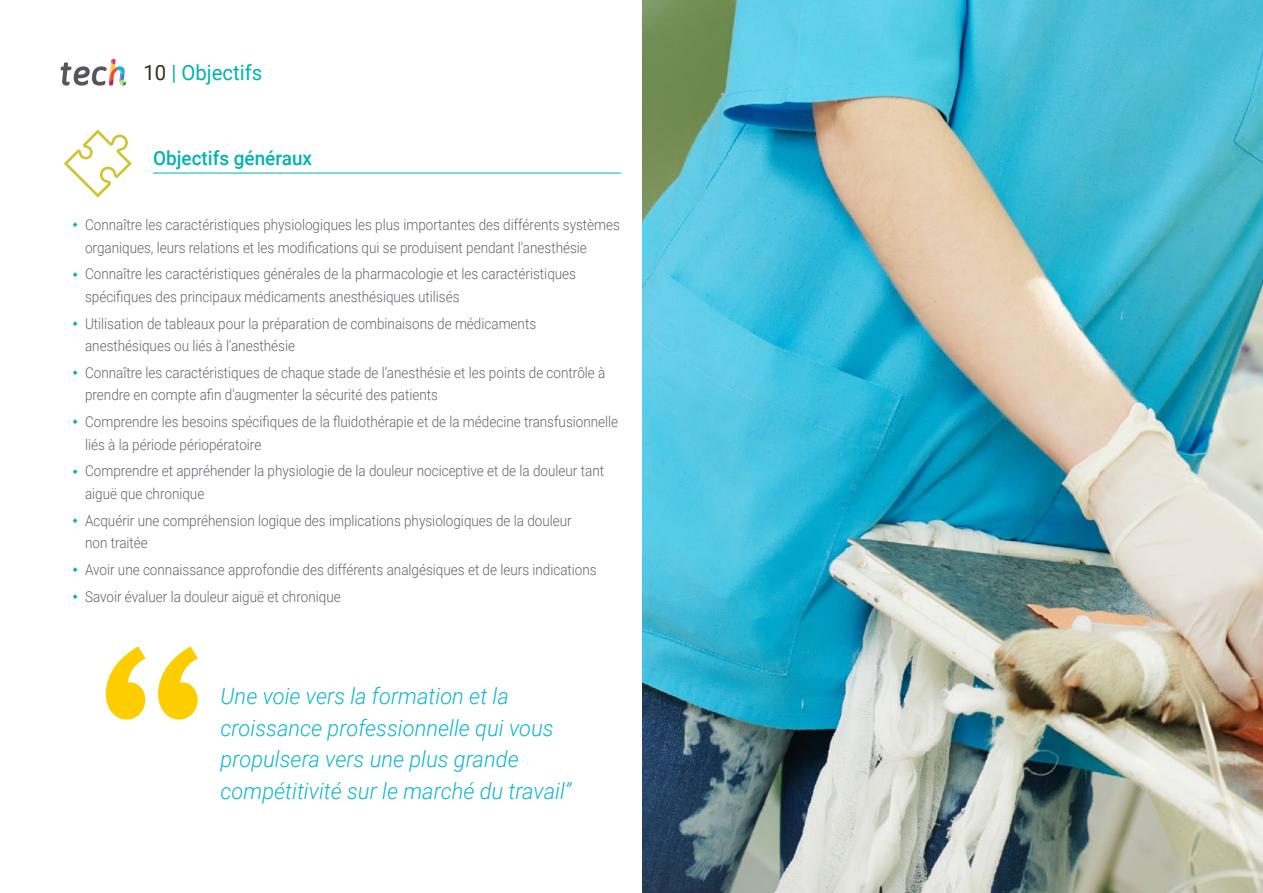
<style>
.page{position:relative;width:1263px;height:893px;background:#fff}
.page>*{position:absolute;margin:0;border:0;box-sizing:border-box;transform-origin:0 0}
.t1{font:italic 300 22.5px/31.5px "Roboto";color:#0fb6cf}
.t2{font:21px "Roboto";color:#00b2af}
.t3{font:500 19.5px "Roboto";color:#00b2af}
.t4{font:300 15px/22.5px "Roboto";color:#61646a;scale:.9 1}
.s1{color:#312e20}
</style>
<div class="page">
<hr style="left:153px;top:173px;width:468px;height:1px;background:#00b2af">
<svg style="left:64px;top:130px;width:68px;height:68px"></svg>
<svg style="left:106px;top:646px;width:92px;height:74px"></svg>
<img style="left:642px;top:0;width:621px;height:893px">
<svg style="left:61px;top:59px;width:65px;height:27px"></svg>
<h2 class="t2" style="left:144px;top:57px;width:120px"><span class="s1">10</span> | Objectifs</h2>
<h3 class="t3" style="left:153px;top:144px;width:160px">Objectifs généraux</h3>
<p class="t4" style="left:85px;top:213px;width:596px">Connaître les caractéristiques physiologiques les plus importantes des différents systèmes organiques, leurs relations et les modifications qui se produisent pendant l'anesthésie</p>
<p class="t4" style="left:85px;top:262px;width:547px">Connaître les caractéristiques générales de la pharmacologie et les caractéristiques spécifiques des principaux médicaments anesthésiques utilisés</p>
<p class="t4" style="left:85px;top:311px;width:503px">Utilisation de tableaux pour la préparation de combinaisons de médicaments anesthésiques ou liés à l'anesthésie</p>
<p class="t4" style="left:85px;top:361px;width:580px">Connaître les caractéristiques de chaque stade de l’anesthésie et les points de contrôle à prendre en compte afin d'augmenter la sécurité des patients</p>
<p class="t4" style="left:85px;top:410px;width:594px">Comprendre les besoins spécifiques de la fluidothérapie et de la médecine transfusionnelle liés à la période périopératoire</p>
<p class="t4" style="left:85px;top:459px;width:578px">Comprendre et appréhender la physiologie de la douleur nociceptive et de la douleur tant aiguë que chronique</p>
<p class="t4" style="left:85px;top:508px;width:542px">Acquérir une compréhension logique des implications physiologiques de la douleur non traitée</p>
<p class="t4" style="left:85px;top:556px;width:570px;line-height:26.7px">Avoir une connaissance approfondie des différents analgésiques et de leurs indications<br>Savoir évaluer la douleur aiguë et chronique</p>
<h1 class="t1" style="left:221px;top:679px;width:352px">Une voie vers la formation et la croissance professionnelle qui vous propulsera vers une plus grande compétitivité sur le marché du travail’’</h1>
</div>
